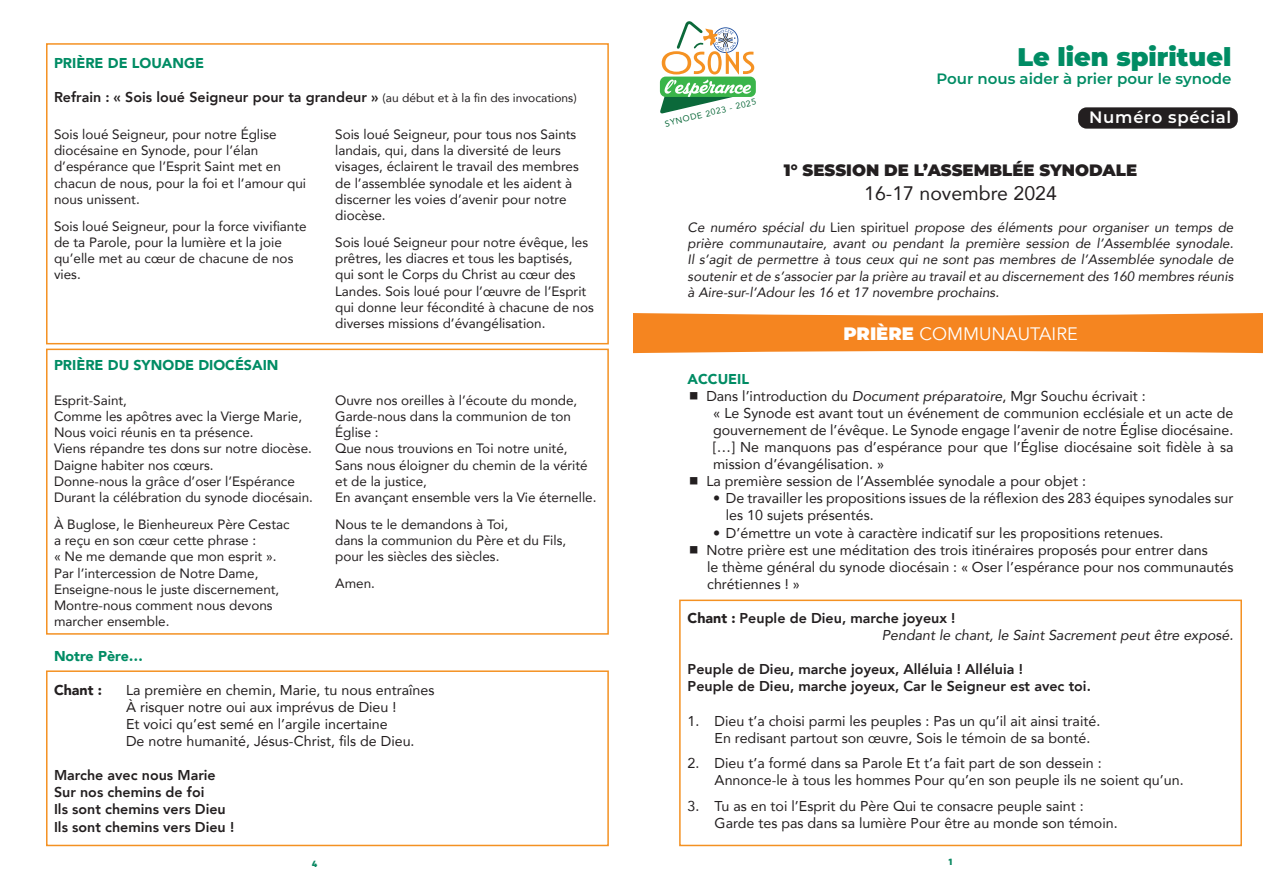
<style>
.page{position:relative;width:1263px;height:893px;background:#fff}
.page>*{position:absolute;margin:0;border:0;box-sizing:border-box;transform-origin:0 0}
.t1{font:900 25.5px "Montserrat";color:#008c64}
.t2{font:19.5px "Avenir";color:#231f20}
.t3{font:18px "Avenir";color:#fff}
.t4{font:900 16.5px "Montserrat";color:#231f20}
.t5{font:600 16.5px "Montserrat";letter-spacing:.04em;color:#fff}
.t6{font:600 15px "Montserrat";color:#008c64}
.t7{font:14.25px/17.1px "Avenir";color:#231f20}
.t8{font:800 14.25px/17.1px "Avenir";color:#231f20}
.t9{font:italic 14.25px/17.1px "Avenir";color:#231f20}
.t10{font:900 14.25px "Avenir";color:#008c64}
.t11{font:900 14.25px "Avenir";color:#231f20}
.t12{font:13.5px/16.2px "Avenir";color:#231f20}
.t13{font:italic 13.5px/16.2px "Avenir";color:#231f20;text-align:justify}
.t14{font:9px "MADE Good Time Grotesk";color:#0c8963}
.t15{font:8.4px "Avenir";color:#0b693a}
.s1{font-weight:400;font-size:12px}
.s2{font-style:normal}
.s3{font-family:"Montserrat";font-weight:900}
.s4{font-style:italic}
.s5{font-weight:900;font-style:normal}
.s6{font-weight:800;font-style:normal}
</style>
<div class="page">
<svg style="left:634px;top:313px;width:629px;height:40px;background:#f58d2f"></svg>
<div style="left:1078px;top:107px;width:160px;height:22px;background:#231f20;border-radius:9px"></div>
<div style="left:660px;top:77px;width:96px;height:20px;background:#3ab54a;border-radius:6px"></div>
<svg style="left:660px;top:21px;width:94px;height:93px"></svg>
<div style="left:679px;top:600px;width:563px;height:246px;border:2px solid #f49122"></div>
<div style="left:46px;top:43px;width:563px;height:301px;border:2px solid #f49122"></div>
<div style="left:46px;top:349px;width:563px;height:286px;border:2px solid #f49122"></div>
<div style="left:46px;top:670px;width:563px;height:176px;border:2px solid #f49122"></div>
<p class="t10" style="left:54px;top:51px;width:152px">PRIÈRE DE LOUANGE</p>
<p class="t8" style="left:54px;top:89px;width:524px">Refrain : « Sois loué Seigneur pour ta grandeur » <span class="s1">(au début et à la fin des invocations)</span></p>
<p class="t12" style="left:54px;top:126px;width:254px">Sois loué Seigneur, pour notre Église diocésaine en Synode, pour l’élan d’espérance que l’Esprit Saint met en chacun de nous, pour la foi et l’amour qui nous unissent.</p>
<p class="t12" style="left:54px;top:218px;width:254px">Sois loué Seigneur, pour la force vivifiante de ta Parole, pour la lumière et la joie qu’elle met au cœur de chacune de nos vies.</p>
<p class="t10" style="left:54px;top:353px;width:226px">PRIÈRE DU SYNODE DIOCÉSAIN</p>
<p class="t12" style="left:54px;top:392px;width:260px">Esprit-Saint,<br>Comme les apôtres avec la Vierge Marie, Nous voici réunis en ta présence.<br>Viens répandre tes dons sur notre diocèse.<br>Daigne habiter nos cœurs.<br>Donne-nous la grâce d’oser l’Espérance Durant la célébration du synode diocésain.</p>
<p class="t12" style="left:54px;top:516px;width:237px">À Buglose, le Bienheureux Père Cestac a reçu en son cœur cette phrase :<br>« Ne me demande que mon esprit ».<br>Par l’intercession de Notre Dame,<br>Enseigne-nous le juste discernement,<br>Montre-nous comment nous devons marcher ensemble.</p>
<p class="t12" style="left:335px;top:126px;width:245px">Sois loué Seigneur, pour tous nos Saints landais, qui, dans la diversité de leurs visages, éclairent le travail des membres de l’assemblée synodale et les aident à discerner les voies d’avenir pour notre diocèse.</p>
<p class="t12" style="left:335px;top:234px;width:260px">Sois loué Seigneur pour notre évêque, les prêtres, les diacres et tous les baptisés, qui sont le Corps du Christ au cœur des Landes. Sois loué pour l’œuvre de l’Esprit qui donne leur fécondité à chacune de nos diverses missions d’évangélisation.</p>
<p class="t12" style="left:335px;top:392px;width:263px">Ouvre nos oreilles à l’écoute du monde,<br>Garde-nous dans la communion de ton<br>Église :<br>Que nous trouvions en Toi notre unité,<br>Sans nous éloigner du chemin de la vérité et de la justice,<br>En avançant ensemble vers la Vie éternelle.</p>
<p class="t12" style="left:335px;top:516px;width:233px">Nous te le demandons à Toi,<br>dans la communion du Père et du Fils, pour les siècles des siècles.</p>
<p class="t12" style="left:335px;top:575px;width:41px">Amen.</p>
<p class="t10" style="left:54px;top:643px;width:91px">Notre Père…</p>
<p class="t11" style="left:54px;top:677px;width:50px">Chant :</p>
<p class="t7" style="left:126px;top:681px;width:310px">La première en chemin, Marie, tu nous entraînes À risquer notre oui aux imprévus de Dieu !<br>Et voici qu’est semé en l’argile incertaine<br>De notre humanité, Jésus-Christ, fils de Dieu.</p>
<p class="t8" style="left:54px;top:767px;width:182px">Marche avec nous Marie<br>Sur nos chemins de foi<br>Ils sont chemins vers Dieu<br>Ils sont chemins vers Dieu !</p>
<h1 class="t1" style="left:1017px;top:38px;width:215px">Le lien spirituel</h1>
<p class="t6" style="left:936px;top:68px;width:296px">Pour nous aider à prier pour le synode</p>
<p class="t5" style="left:1089px;top:106px;width:144px">Numéro spécial</p>
<p class="t4" style="left:784px;top:158px;width:355px">1° SESSION DE L’ASSEMBLÉE SYNODALE</p>
<h2 class="t2" style="left:864px;top:177px;width:194px">16-17 novembre 2024</h2>
<p class="t13" style="left:688px;top:219px;width:547px">Ce numéro spécial du <span class="s2">Lien spirituel</span> propose des éléments pour organiser un temps de prière communautaire, avant ou pendant la première session de l’Assemblée synodale.<br>Il s’agit de permettre à tous ceux qui ne sont pas membres de l’Assemblée synodale de soutenir et de s’associer par la prière au travail et au discernement des 160 membres réunis à Aire-sur-l’Adour les 16 et 17 novembre prochains.</p>
<h3 class="t3" style="left:843px;top:323px;width:236px"><span class="s3">PRIÈRE</span> COMMUNAUTAIRE</h3>
<p class="t10" style="left:688px;top:366px;width:63px">ACCUEIL</p>
<p class="t7" style="left:706px;top:387px;width:441px">Dans l’introduction du <span class="s4">Document préparatoire</span>, Mgr Souchu écrivait :</p>
<p class="t7" style="left:713px;top:404px;width:522px">« Le Synode est avant tout un événement de communion ecclésiale et un acte de</p>
<p class="t7" style="left:713px;top:421px;width:522px">gouvernement de l’évêque. Le Synode engage l’avenir de notre Église diocésaine.</p>
<p class="t7" style="left:713px;top:438px;width:522px">[…] Ne manquons pas d’espérance pour que l’Église diocésaine soit fidèle à sa</p>
<p class="t7" style="left:713px;top:455px;width:173px">mission d’évangélisation. »</p>
<p class="t7" style="left:706px;top:472px;width:381px">La première session de l’Assemblée synodale a pour objet :</p>
<p class="t7" style="left:726px;top:489px;width:509px;text-indent:-13px">• De travailler les propositions issues de la réflexion des 283 équipes synodales sur les 10 sujets présentés.</p>
<p class="t7" style="left:706px;top:524px;width:529px;text-indent:7px">• D’émettre un vote à caractère indicatif sur les propositions retenues.<br>Notre prière est une méditation des trois itinéraires proposés pour entrer dans<br>le thème général du synode diocésain : « Oser l’espérance pour nos communautés chrétiennes ! »</p>
<p class="t9" style="left:882px;top:609px;width:353px;text-indent:-194px"><span class="s5">Chant :</span> <span class="s6">Peuple de Dieu, marche joyeux !<br></span>Pendant le chant, le Saint Sacrement peut être exposé.</p>
<p class="t8" style="left:688px;top:661px;width:405px">Peuple de Dieu, marche joyeux, Alléluia ! Alléluia !<br>Peuple de Dieu, marche joyeux, Car le Seigneur est avec toi.</p>
<p class="t7" style="left:715px;top:712px;width:387px;text-indent:-27px">1. Dieu t’a choisi parmi les peuples : Pas un qu’il ait ainsi traité.<br>En redisant partout son œuvre, Sois le témoin de sa bonté.</p>
<p class="t7" style="left:715px;top:754px;width:470px;text-indent:-27px">2. Dieu t’a formé dans sa Parole Et t’a fait part de son dessein :<br>Annonce-le à tous les hommes Pour qu’en son peuple ils ne soient qu’un.</p>
<p class="t7" style="left:715px;top:797px;width:404px;text-indent:-27px">3. Tu as en toi l’Esprit du Père Qui te consacre peuple saint :<br>Garde tes pas dans sa lumière Pour être au monde son témoin.</p>
<p class="t15" style="left:663px;top:117px;width:95px;rotate:-14deg">SYNODE 2023 - 2025</p>
<p class="t14" style="left:311px;top:858px;width:8px">4</p>
<p class="t14" style="left:948px;top:856px;width:6px">1</p>
</div>
